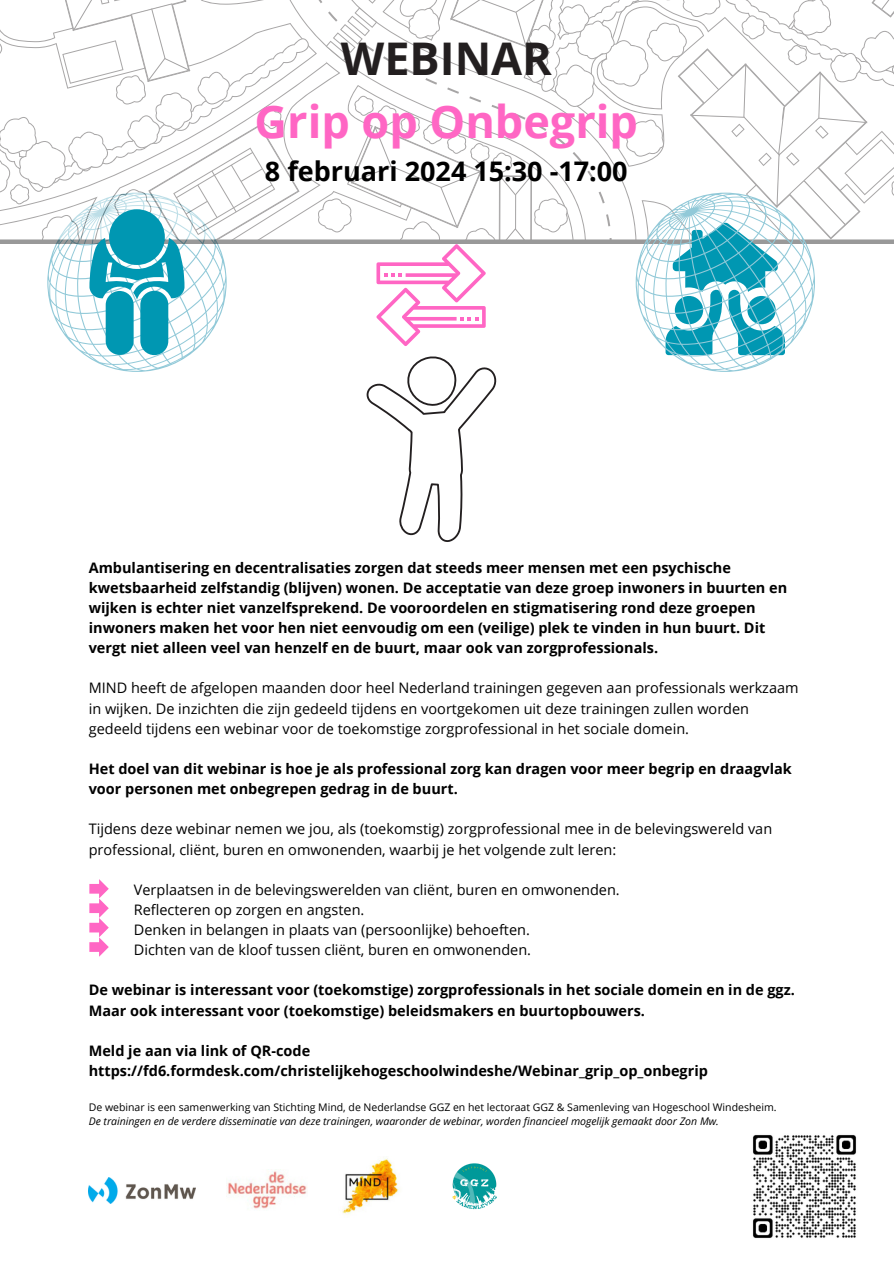
<style>
.page{position:relative;width:894px;height:1264px;background:#fff}
.page>*{position:absolute;margin:0;border:0;box-sizing:border-box;transform-origin:0 0}
.t1{font:700 45px "Open Sans";color:#ff66c4}
.t2{font:700 45px "Open Sans";color:#231f20}
.t3{font:700 27px "Open Sans";color:#000}
.t4{font:700 14.4px/20.1px "Open Sans";color:#000}
.t5{font:14.4px/20.1px "Open Sans";color:#000}
.t6{font:italic 10.5px "Open Sans";color:#000}
.t7{font:10.5px "Open Sans";color:#000}
</style>
<div class="page">
<svg style="left:0;top:0;width:299px;height:371px"></svg>
<div style="left:140px;top:291px;width:28px;height:64px;background:#0097b2;border-radius:14px"></div>
<div style="left:106px;top:291px;width:28px;height:64px;background:#0097b2;border-radius:14px"></div>
<svg style="left:314px;top:0;width:579px;height:542px"></svg>
<svg style="left:89px;top:879px;width:20px;height:77px"></svg>
<img style="left:452px;top:1163px;width:45px;height:47px">
<img style="left:89px;top:1177px;width:107px;height:26px">
<img style="left:226px;top:1169px;width:81px;height:40px">
<img style="left:342px;top:1157px;width:57px;height:58px">
<img style="left:753px;top:1135px;width:103px;height:103px">
<p class="t2" style="left:341px;top:27px;width:213px">WEBINAR</p>
<p class="t1" style="left:254px;top:90px;width:385px">Grip op Onbegrip</p>
<p class="t3" style="left:265px;top:152px;width:364px">8 februari 2024 15:30 -17:00</p>
<p class="t4" style="left:89px;top:557px;width:699px">Ambulantisering en decentralisaties zorgen dat steeds meer mensen met een psychische kwetsbaarheid zelfstandig (blijven) wonen. De acceptatie van deze groep inwoners in buurten en wijken is echter niet vanzelfsprekend. De vooroordelen en stigmatisering rond deze groepen inwoners maken het voor hen niet eenvoudig om een (veilige) plek te vinden in hun buurt. Dit vergt niet alleen veel van henzelf en de buurt, maar ook van zorgprofessionals.</p>
<p class="t5" style="left:89px;top:677px;width:711px">MIND heeft de afgelopen maanden door heel Nederland trainingen gegeven aan professionals werkzaam in wijken. De inzichten die zijn gedeeld tijdens en voortgekomen uit deze trainingen zullen worden gedeeld tijdens een webinar voor de toekomstige zorgprofessional in het sociale domein.</p>
<p class="t4" style="left:89px;top:758px;width:704px">Het doel van dit webinar is hoe je als professional zorg kan dragen voor meer begrip en draagvlak voor personen met onbegrepen gedrag in de buurt.</p>
<p class="t5" style="left:89px;top:818px;width:684px">Tijdens deze webinar nemen we jou, als (toekomstig) zorgprofessional mee in de belevingswereld van professional, cliënt, buren en omwonenden, waarbij je het volgende zult leren:</p>
<p class="t5" style="left:134px;top:879px;width:487px">Verplaatsen in de belevingswerelden van cliënt, buren en omwonenden.</p>
<p class="t5" style="left:134px;top:899px;width:232px">Reflecteren op zorgen en angsten.</p>
<p class="t5" style="left:134px;top:919px;width:397px">Denken in belangen in plaats van (persoonlijke) behoeften.</p>
<p class="t5" style="left:134px;top:939px;width:398px">Dichten van de kloof tussen cliënt, buren en omwonenden.</p>
<p class="t4" style="left:89px;top:979px;width:707px">De webinar is interessant voor (toekomstige) zorgprofessionals in het sociale domein en in de ggz.<br>Maar ook interessant voor (toekomstige) beleidsmakers en buurtopbouwers.</p>
<p class="t4" style="left:89px;top:1040px;width:620px">Meld je aan via link of QR-code https://fd6.formdesk.com/christelijkehogeschoolwindeshe/Webinar_grip_op_onbegrip</p>
<p class="t7" style="left:89px;top:1099px;width:689px">De webinar is een samenwerking van Stichting Mind, de Nederlandse GGZ en het lectoraat GGZ &amp; Samenleving van Hogeschool Windesheim.</p>
<p class="t6" style="left:89px;top:1113px;width:631px">De trainingen en de verdere disseminatie van deze trainingen, waaronder de webinar, worden financieel mogelijk gemaakt door Zon Mw.</p>
</div>
